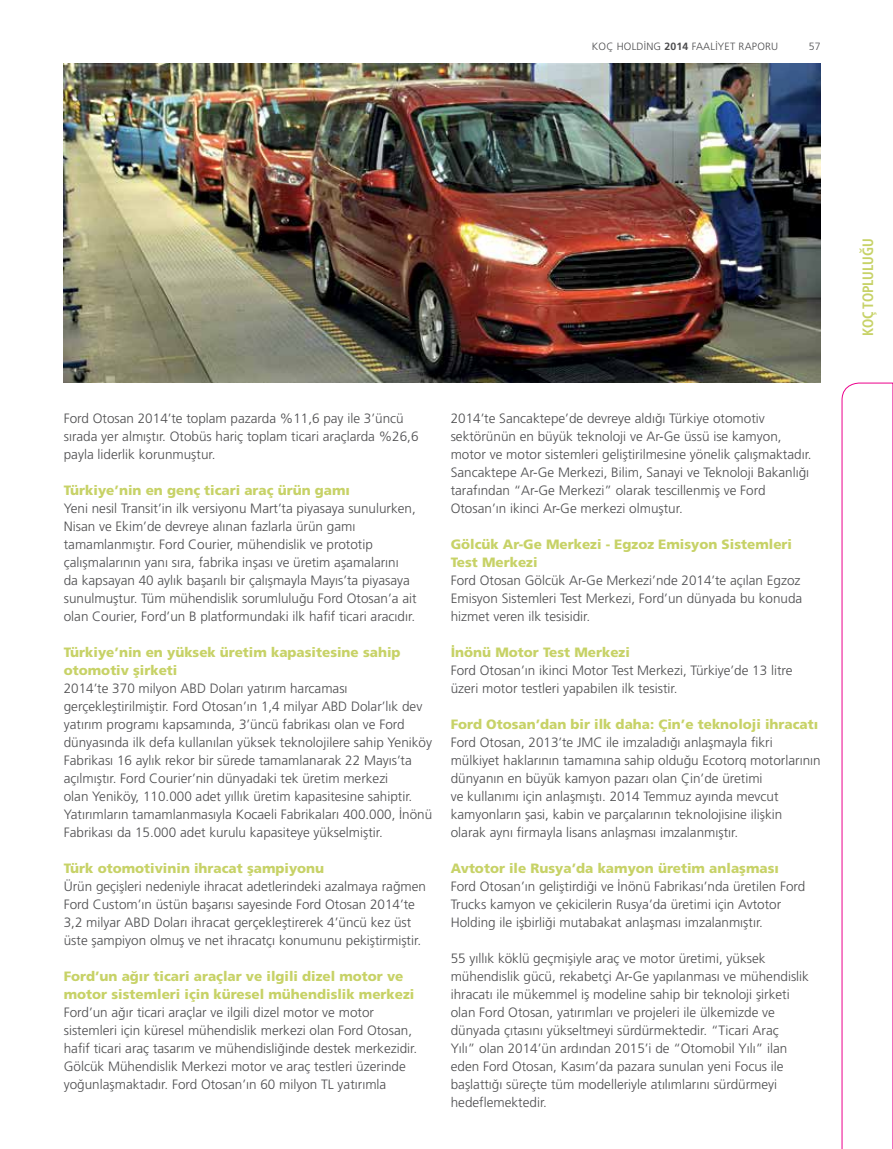
<style>
.page{position:relative;width:893px;height:1149px;background:#fff}
.page>*{position:absolute;margin:0;border:0;box-sizing:border-box;transform-origin:0 0}
.t1{font:700 condensed 15px "Frutiger Neue LTW1 G";color:#c7d267;scale:.95 1}
.t2{font:300 13.5px/18px "Frutiger CE";color:#4d4d4f}
.t3{font:900 13.5px/18px "Frutiger CE";color:#c7d267}
.t4{font:300 10.5px "Frutiger CE";letter-spacing:.02em;color:#4d4d4f}
.s1{font-weight:700}
</style>
<div class="page">
<svg style="left:842px;top:383px;width:51px;height:765px"></svg>
<img style="left:64px;top:64px;width:757px;height:319px">
<p class="t4" style="left:592px;top:41px;width:188px">KOÇ HOLDİNG <span class="s1">2014</span> FAALİYET RAPORU</p>
<p class="t4" style="left:809px;top:41px;width:13px">57</p>
<p class="t2" style="left:64px;top:409px;width:356px">Ford Otosan 2014’te toplam pazarda %11,6 pay ile 3’üncü sırada yer almıştır. Otobüs hariç toplam ticari araçlarda %26,6 payla liderlik korunmuştur.</p>
<p class="t3" style="left:64px;top:481px;width:288px">Türkiye’nin en genç ticari araç ürün gamı</p>
<p class="t2" style="left:64px;top:499px;width:354px">Yeni nesil Transit’in ilk versiyonu Mart’ta piyasaya sunulurken, Nisan ve Ekim’de devreye alınan fazlarla ürün gamı tamamlanmıştır. Ford Courier, mühendislik ve prototip çalışmalarının yanı sıra, fabrika inşası ve üretim aşamalarını<br>da kapsayan 40 aylık başarılı bir çalışmayla Mayıs’ta piyasaya sunulmuştur. Tüm mühendislik sorumluluğu Ford Otosan’a ait olan Courier, Ford’un B platformundaki ilk hafif ticari aracıdır.</p>
<p class="t3" style="left:64px;top:643px;width:338px">Türkiye’nin en yüksek üretim kapasitesine sahip otomotiv şirketi</p>
<p class="t2" style="left:64px;top:679px;width:370px">2014’te 370 milyon ABD Doları yatırım harcaması gerçekleştirilmiştir. Ford Otosan’ın 1,4 milyar ABD Dolar’lık dev yatırım programı kapsamında, 3’üncü fabrikası olan ve Ford dünyasında ilk defa kullanılan yüksek teknolojilere sahip Yeniköy Fabrikası 16 aylık rekor bir sürede tamamlanarak 22 Mayıs’ta açılmıştır. Ford Courier’nin dünyadaki tek üretim merkezi<br>olan Yeniköy, 110.000 adet yıllık üretim kapasitesine sahiptir.<br>Yatırımların tamamlanmasıyla Kocaeli Fabrikaları 400.000, İnönü Fabrikası da 15.000 adet kurulu kapasiteye yükselmiştir.</p>
<p class="t3" style="left:64px;top:859px;width:262px">Türk otomotivinin ihracat şampiyonu</p>
<p class="t2" style="left:64px;top:877px;width:364px">Ürün geçişleri nedeniyle ihracat adetlerindeki azalmaya rağmen Ford Custom’ın üstün başarısı sayesinde Ford Otosan 2014’te 3,2 milyar ABD Doları ihracat gerçekleştirerek 4’üncü kez üst üste şampiyon olmuş ve net ihracatçı konumunu pekiştirmiştir.</p>
<p class="t3" style="left:64px;top:967px;width:352px">Ford’un ağır ticari araçlar ve ilgili dizel motor ve motor sistemleri için küresel mühendislik merkezi</p>
<p class="t2" style="left:64px;top:1003px;width:355px">Ford’un ağır ticari araçlar ve ilgili dizel motor ve motor sistemleri için küresel mühendislik merkezi olan Ford Otosan, hafif ticari araç tasarım ve mühendisliğinde destek merkezidir.<br>Gölcük Mühendislik Merkezi motor ve araç testleri üzerinde yoğunlaşmaktadır. Ford Otosan’ın 60 milyon TL yatırımla</p>
<p class="t2" style="left:451px;top:409px;width:362px">2014’te Sancaktepe’de devreye aldığı Türkiye otomotiv sektörünün en büyük teknoloji ve Ar-Ge üssü ise kamyon, motor ve motor sistemleri geliştirilmesine yönelik çalışmaktadır.<br>Sancaktepe Ar-Ge Merkezi, Bilim, Sanayi ve Teknoloji Bakanlığı tarafından “Ar-Ge Merkezi” olarak tescillenmiş ve Ford Otosan’ın ikinci Ar-Ge merkezi olmuştur.</p>
<p class="t3" style="left:451px;top:535px;width:343px">Gölcük Ar-Ge Merkezi - Egzoz Emisyon Sistemleri<br>Test Merkezi</p>
<p class="t2" style="left:451px;top:571px;width:353px">Ford Otosan Gölcük Ar-Ge Merkezi’nde 2014’te açılan Egzoz<br>Emisyon Sistemleri Test Merkezi, Ford’un dünyada bu konuda hizmet veren ilk tesisidir.</p>
<p class="t3" style="left:451px;top:643px;width:181px">İnönü Motor Test Merkezi</p>
<p class="t2" style="left:451px;top:661px;width:343px">Ford Otosan’ın ikinci Motor Test Merkezi, Türkiye’de 13 litre üzeri motor testleri yapabilen ilk tesistir.</p>
<p class="t3" style="left:451px;top:715px;width:369px">Ford Otosan’dan bir ilk daha: Çin’e teknoloji ihracatı</p>
<p class="t2" style="left:451px;top:733px;width:371px">Ford Otosan, 2013’te JMC ile imzaladığı anlaşmayla fikri mülkiyet haklarının tamamına sahip olduğu Ecotorq motorlarının dünyanın en büyük kamyon pazarı olan Çin’de üretimi<br>ve kullanımı için anlaşmıştı. 2014 Temmuz ayında mevcut kamyonların şasi, kabin ve parçalarının teknolojisine ilişkin olarak aynı firmayla lisans anlaşması imzalanmıştır.</p>
<p class="t3" style="left:451px;top:859px;width:330px">Avtotor ile Rusya’da kamyon üretim anlaşması</p>
<p class="t2" style="left:451px;top:877px;width:356px">Ford Otosan’ın geliştirdiği ve İnönü Fabrikası’nda üretilen Ford<br>Trucks kamyon ve çekicilerin Rusya’da üretimi için Avtotor<br>Holding ile işbirliği mutabakat anlaşması imzalanmıştır.</p>
<p class="t2" style="left:451px;top:949px;width:360px">55 yıllık köklü geçmişiyle araç ve motor üretimi, yüksek mühendislik gücü, rekabetçi Ar-Ge yapılanması ve mühendislik ihracatı ile mükemmel iş modeline sahip bir teknoloji şirketi olan Ford Otosan, yatırımları ve projeleri ile ülkemizde ve dünyada çıtasını yükseltmeyi sürdürmektedir. “Ticari Araç<br>Yılı” olan 2014’ün ardından 2015’i de “Otomobil Yılı” ilan eden Ford Otosan, Kasım’da pazara sunulan yeni Focus ile başlattığı süreçte tüm modelleriyle atılımlarını sürdürmeyi hedeflemektedir.</p>
<p class="t1" style="left:859px;top:336px;width:104px;rotate:-90deg">KOÇ TOPLULUĞU</p>
</div>
